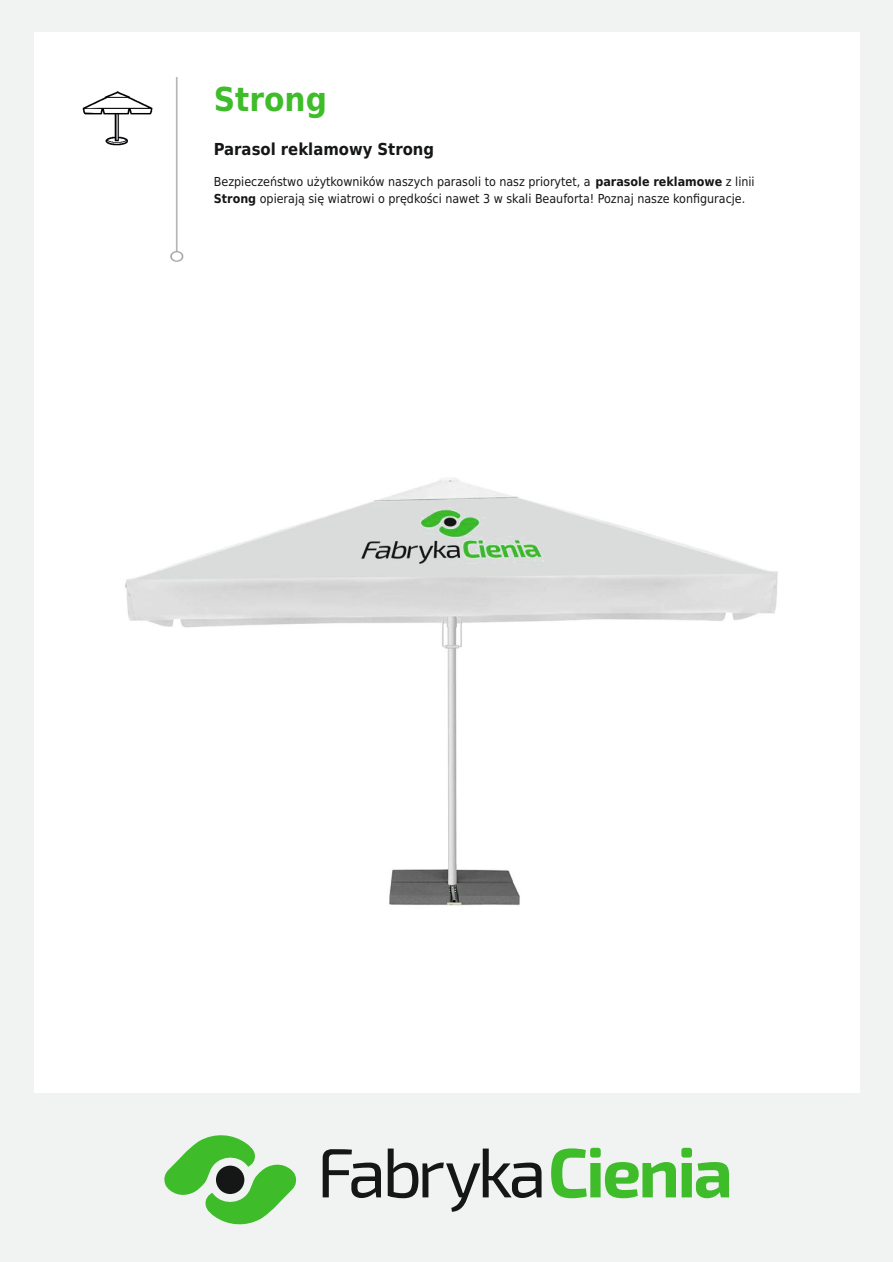
<style>
.page{position:relative;width:893px;height:1262px;background:#f1f3f2}
.page>*{position:absolute;margin:0;border:0;box-sizing:border-box;transform-origin:0 0}
.t1{font:700 33px "DejaVu Sans Condensed";color:#3fbc2a}
.t2{font:700 16.5px "DejaVu Sans Condensed";color:#151616}
.t3{font:12.3px/16.4px "DejaVu Sans Condensed";color:#151616}
.s1{font-weight:700}
</style>
<div class="page">
<div style="left:34px;top:32px;width:825px;height:1060px;background:#fff"></div>
<img style="left:82px;top:91px;width:71px;height:55px">
<img style="left:170px;top:77px;width:14px;height:185px">
<svg style="left:164px;top:1135px;width:133px;height:90px"></svg>
<svg style="left:322px;top:1148px;width:219px;height:63px"></svg>
<svg style="left:551px;top:1147px;width:178px;height:51px"></svg>
<img style="left:125px;top:478px;width:653px;height:428px">
<h1 class="t1" style="left:214px;top:86px;width:115px">Strong</h1>
<h2 class="t2" style="left:214px;top:142px;width:222px">Parasol reklamowy Strong</h2>
<p class="t3" style="left:214px;top:175px;width:542px">Bezpieczeństwo użytkowników naszych parasoli to nasz priorytet, a <span class="s1">parasole reklamowe</span> z linii<br><span class="s1">Strong</span> opierają się wiatrowi o prędkości nawet 3 w skali Beauforta! Poznaj nasze konfiguracje.</p>
</div>
